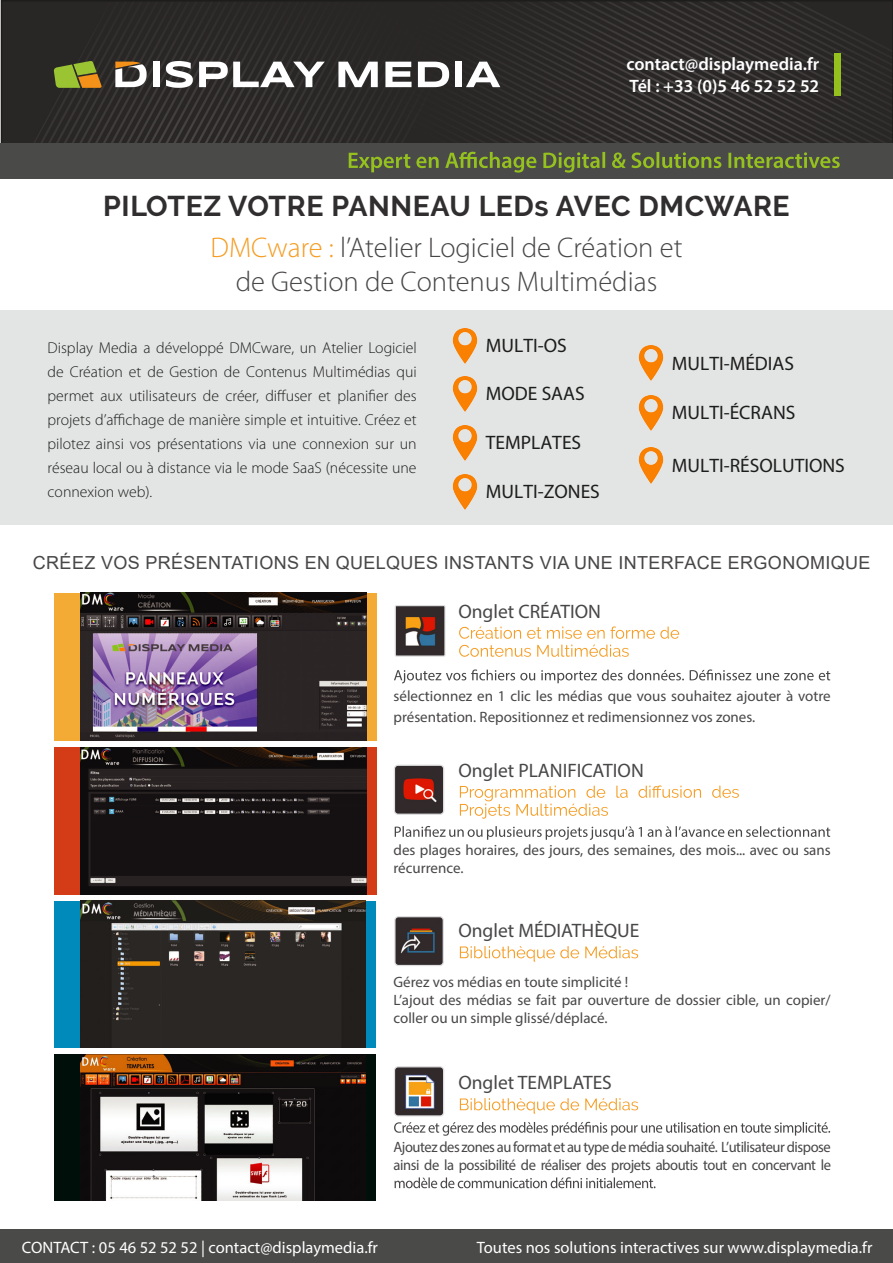
<style>
.page{position:relative;width:893px;height:1263px;background:#fff}
.page>*{position:absolute;margin:0;border:0;box-sizing:border-box;transform-origin:0 0}
.t1{font:300 28.5px/34.2px "Myriad Pro";color:#484647;text-align:center}
.t2{font:700 28.5px "Raleway";letter-spacing:.02em;color:#302e2e}
.t3{font:19.5px "Myriad Pro";color:#1d1d1b}
.t4{font:19.5px "Myriad Pro";color:#484647}
.t5{font:18px "Arial";letter-spacing:.02em;color:#484647}
.t6{font:600 18px/21.6px "Myriad Pro";color:#fff}
.t7{font:16.5px "Myriad Pro";color:#fff}
.t8{font:300 15.75px/24px "Myriad Pro";color:#1d1d1b;text-align:justify}
.t9{font:15px/18px "Myriad Pro";color:#484647}
.t10{font:15px/18px "Myriad Pro";letter-spacing:-.03em;color:#484647}
.s1{color:#f59d24}
</style>
<div class="page">
<div style="left:1px;top:1230px;width:892px;height:33px;background:#4a4a49"></div>
<img style="left:4px;top:3px;width:886px;height:140px">
<div style="left:1px;top:0;width:892px;height:159px;border:2px solid #1d1d1b"></div>
<div style="left:0;top:143px;width:893px;height:36px;background:#4a4a49"></div>
<div style="left:834px;top:53px;width:6px;height:43px;background:#95c11f"></div>
<svg style="left:338px;top:62px;width:40px;height:25px"></svg>
<svg style="left:385px;top:62px;width:27px;height:25px"></svg>
<svg style="left:418px;top:62px;width:31px;height:25px"></svg>
<div style="left:455px;top:62px;width:7px;height:25px;background:#fff"></div>
<svg style="left:466px;top:62px;width:34px;height:25px"></svg>
<div style="left:153px;top:62px;width:7px;height:25px;background:#fff"></div>
<svg style="left:166px;top:61px;width:27px;height:27px"></svg>
<svg style="left:199px;top:62px;width:126px;height:25px"></svg>
<svg style="left:115px;top:62px;width:32px;height:25px"></svg>
<svg style="left:54px;top:61px;width:48px;height:27px"></svg>
<svg style="left:349px;top:152px;width:491px;height:21px"></svg>
<div style="left:0;top:310px;width:893px;height:215px;background:#e2e5e4"></div>
<div style="left:54px;top:901px;width:322px;height:146px;background:#008abb"></div>
<div style="left:54px;top:593px;width:322px;height:148px;background:#f3ab35"></div>
<div style="left:54px;top:747px;width:323px;height:148px;background:#d43c17"></div>
<div style="left:54px;top:1054px;width:322px;height:146px;background:#000f09"></div>
<img style="left:452px;top:329px;width:26px;height:35px">
<img style="left:638px;top:346px;width:26px;height:35px">
<img style="left:452px;top:377px;width:26px;height:35px">
<img style="left:638px;top:396px;width:26px;height:35px">
<img style="left:638px;top:448px;width:26px;height:35px">
<img style="left:452px;top:474px;width:26px;height:36px">
<svg style="left:394px;top:669px;width:290px;height:14px"></svg>
<svg style="left:690px;top:669px;width:140px;height:11px"></svg>
<img style="left:396px;top:918px;width:46px;height:46px">
<div style="left:394px;top:916px;width:50px;height:50px;border:1px solid #dfdfe1;border-radius:4px"></div>
<img style="left:80px;top:593px;width:286px;height:148px">
<svg style="left:395px;top:826px;width:435px;height:14px"></svg>
<img style="left:80px;top:747px;width:286px;height:148px">
<img style="left:81px;top:901px;width:285px;height:146px">
<img style="left:396px;top:766px;width:46px;height:47px">
<div style="left:394px;top:764px;width:50px;height:51px;border:1px solid #dfdfe1;border-radius:4px"></div>
<svg style="left:460px;top:785px;width:279px;height:34px"></svg>
<svg style="left:460px;top:946px;width:178px;height:16px"></svg>
<img style="left:81px;top:1054px;width:285px;height:146px">
<svg style="left:394px;top:1122px;width:436px;height:14px"></svg>
<svg style="left:395px;top:1177px;width:260px;height:11px"></svg>
<svg style="left:460px;top:1098px;width:178px;height:16px"></svg>
<img style="left:394px;top:1068px;width:50px;height:48px">
<div style="left:394px;top:1066px;width:50px;height:50px;border:1px solid #dfdfe1;border-radius:4px"></div>
<svg style="left:459px;top:626px;width:220px;height:13px"></svg>
<svg style="left:459px;top:645px;width:170px;height:12px"></svg>
<img style="left:397px;top:607px;width:47px;height:48px">
<div style="left:395px;top:605px;width:51px;height:52px;border:1px solid #dfdfe1"></div>
<img style="left:452px;top:426px;width:26px;height:35px">
<p class="t6" style="left:626px;top:53px;width:194px">contact@displaymedia.fr<br>Tél : +33 (0)5 46 52 52 52</p>
<h1 class="t2" style="left:103px;top:189px;width:688px">PILOTEZ VOTRE PANNEAU LEDs AVEC DMCWARE</h1>
<h1 class="t1" style="left:211px;top:231px;width:473px"><span class="s1">DMCware :</span> l’Atelier Logiciel de Création et de Gestion de Contenus Multimédias</h1>
<p class="t8" style="left:48px;top:336px;width:371px">Display Media a développé DMCware, un Atelier Logiciel de Création et de Gestion de Contenus Multimédias qui permet aux utilisateurs de créer, diffuser et planifier des projets d’affichage de manière simple et intuitive. Créez et pilotez ainsi vos présentations via une connexion sur un réseau local ou à distance via le mode SaaS (nécessite une connexion web).</p>
<p class="t3" style="left:486px;top:334px;width:82px">MULTI-OS</p>
<p class="t3" style="left:486px;top:382px;width:100px">MODE SAAS</p>
<p class="t3" style="left:486px;top:431px;width:97px">TEMPLATES</p>
<p class="t3" style="left:486px;top:480px;width:116px">MULTI-ZONES</p>
<p class="t3" style="left:672px;top:351px;width:124px">MULTI-MÉDIAS</p>
<p class="t3" style="left:672px;top:401px;width:125px">MULTI-ÉCRANS</p>
<p class="t3" style="left:672px;top:453px;width:175px">MULTI-RÉSOLUTIONS</p>
<p class="t5" style="left:33px;top:550px;width:839px">CRÉEZ VOS PRÉSENTATIONS EN QUELQUES INSTANTS VIA UNE INTERFACE ERGONOMIQUE</p>
<p class="t4" style="left:458px;top:599px;width:144px">Onglet CRÉATION</p>
<p class="t9" style="left:394px;top:685px;width:439px;line-height:21px">sélectionnez en 1 clic les médias que vous souhaitez ajouter à votre présentation. Repositionnez et redimensionnez vos zones.</p>
<p class="t4" style="left:458px;top:758px;width:187px">Onglet PLANIFICATION</p>
<p class="t9" style="left:394px;top:840px;width:439px">des plages horaires, des jours, des semaines, des mois... avec ou sans récurrence.</p>
<p class="t4" style="left:458px;top:919px;width:182px">Onglet MÉDIATHÈQUE</p>
<p class="t9" style="left:394px;top:972px;width:439px">Gérez vos médias en toute simplicité !<br>L’ajout des médias se fait par ouverture de dossier cible, un copier/ coller ou un simple glissé/déplacé.</p>
<p class="t4" style="left:458px;top:1071px;width:155px">Onglet TEMPLATES</p>
<p class="t10" style="left:394px;top:1138px;width:439px">Ajoutezdes zones auformatet autypedemédiasouhaité. L’utilisateurdispose ainsi de la possibilité de réaliser des projets aboutis tout en concervant le</p>
<p class="t7" style="left:22px;top:1237px;width:357px">CONTACT : 05 46 52 52 52 | contact@displaymedia.fr</p>
<p class="t7" style="left:477px;top:1237px;width:397px">Toutes nos solutions interactives sur www.displaymedia.fr</p>
</div>
